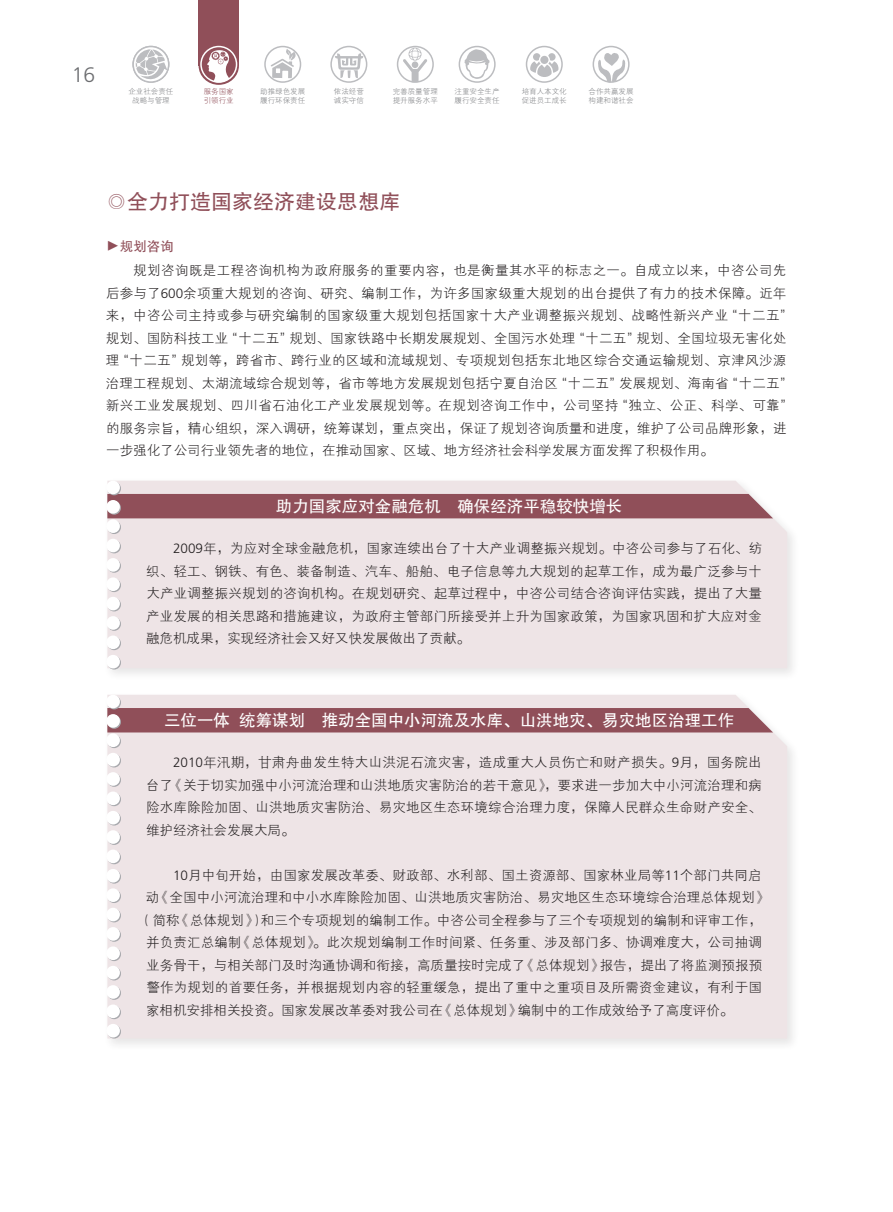
<style>
.page{position:relative;width:893px;height:1212px;background:#fff}
.page>*{position:absolute;margin:0;border:0;box-sizing:border-box;transform-origin:0 0}
.t1{font:21px "FZHTK GBK1 0";color:#904f59}
.t2{font:300 21px "Frutiger LT Std";color:#6c6d70}
.t3{font:16.5px "FZHTK GBK1 0";color:#fff}
.t4{font:13.5px/22.5px "FZXH1 K GBK1 0";letter-spacing:.01em;color:#231f20;text-align:justify}
.t5{font:13.5px "FZHTK GBK1 0";color:#904f59}
.t6{font:13.5px "FZXH1 K GBK1 0";color:#904f59}
.t7{font:7.5px/9px "FZXH1 K GBK1 0";color:#808285}
.t8{font:7.5px/9px "FZXH1 K GBK1 0";color:#904f59}
.s1{font-family:"Frutiger LT Std";font-weight:300}
</style>
<div class="page">
<div style="left:199px;top:0;width:40px;height:65px;background:#904f59"></div>
<svg style="left:199px;top:46px;width:40px;height:39px"></svg>
<svg style="left:526px;top:47px;width:36px;height:35px"></svg>
<div style="left:526px;top:46px;width:37px;height:37px;border:2px solid #bcbdc0;border-radius:50%"></div>
<svg style="left:530px;top:53px;width:28px;height:24px"></svg>
<div style="left:132px;top:46px;width:37px;height:37px;border:2px solid #bcbdc0;border-radius:50%"></div>
<svg style="left:136px;top:49px;width:31px;height:34px"></svg>
<svg style="left:265px;top:47px;width:35px;height:35px"></svg>
<div style="left:264px;top:46px;width:37px;height:37px;border:2px solid #bcbdc0;border-radius:50%"></div>
<svg style="left:271px;top:49px;width:28px;height:29px"></svg>
<svg style="left:201px;top:47px;width:36px;height:35px"></svg>
<div style="left:200px;top:46px;width:37px;height:37px;border:2px solid #fff;border-radius:50%"></div>
<svg style="left:207px;top:49px;width:23px;height:34px"></svg>
<svg style="left:331px;top:47px;width:36px;height:35px"></svg>
<div style="left:330px;top:46px;width:37px;height:37px;border:2px solid #bcbdc0;border-radius:50%"></div>
<svg style="left:335px;top:53px;width:28px;height:26px"></svg>
<svg style="left:593px;top:47px;width:36px;height:35px"></svg>
<div style="left:593px;top:46px;width:37px;height:37px;border:2px solid #bcbdc0;border-radius:50%"></div>
<svg style="left:597px;top:51px;width:29px;height:32px"></svg>
<div style="left:397px;top:46px;width:37px;height:37px;border:2px solid #bcbdc0;border-radius:50%"></div>
<svg style="left:403px;top:48px;width:24px;height:34px"></svg>
<svg style="left:459px;top:47px;width:36px;height:35px"></svg>
<div style="left:459px;top:46px;width:37px;height:37px;border:2px solid #bcbdc0;border-radius:50%"></div>
<svg style="left:464px;top:48px;width:26px;height:31px"></svg>
<div style="left:103px;top:477px;width:697px;height:204px;background:#231f20;opacity:.75"></div>
<div style="left:107px;top:481px;width:680px;height:187px;background:#eee4e6"></div>
<div style="left:107px;top:494px;width:666px;height:24px;background:#904f59"></div>
<svg style="left:107px;top:482px;width:14px;height:13px"></svg>
<div style="left:107px;top:501px;width:14px;height:14px;background:#a8a9ad;border-radius:50%"></div>
<svg style="left:107px;top:520px;width:14px;height:14px"></svg>
<svg style="left:107px;top:540px;width:14px;height:13px"></svg>
<div style="left:107px;top:559px;width:14px;height:14px;background:#a8a9ad;border-radius:50%"></div>
<svg style="left:107px;top:578px;width:14px;height:14px"></svg>
<svg style="left:107px;top:598px;width:14px;height:13px"></svg>
<div style="left:107px;top:617px;width:14px;height:14px;background:#a8a9ad;border-radius:50%"></div>
<svg style="left:107px;top:636px;width:14px;height:14px"></svg>
<svg style="left:107px;top:656px;width:14px;height:13px"></svg>
<div style="left:106px;top:481px;width:14px;height:13px;background:#fff;border-radius:50%"></div>
<div style="left:106px;top:500px;width:14px;height:14px;background:#fff;border-radius:50%"></div>
<div style="left:106px;top:519px;width:14px;height:14px;background:#fff;border-radius:50%"></div>
<div style="left:106px;top:539px;width:14px;height:13px;background:#fff;border-radius:50%"></div>
<div style="left:106px;top:558px;width:14px;height:14px;background:#fff;border-radius:50%"></div>
<div style="left:106px;top:577px;width:14px;height:14px;background:#fff;border-radius:50%"></div>
<div style="left:106px;top:597px;width:14px;height:13px;background:#fff;border-radius:50%"></div>
<div style="left:106px;top:616px;width:14px;height:14px;background:#fff;border-radius:50%"></div>
<div style="left:106px;top:635px;width:14px;height:14px;background:#fff;border-radius:50%"></div>
<div style="left:106px;top:655px;width:14px;height:13px;background:#fff;border-radius:50%"></div>
<div style="left:103px;top:691px;width:697px;height:360px;background:#231f20;opacity:.75"></div>
<div style="left:107px;top:695px;width:680px;height:343px;background:#eee4e6"></div>
<div style="left:107px;top:708px;width:666px;height:24px;background:#904f59"></div>
<svg style="left:107px;top:696px;width:14px;height:13px"></svg>
<div style="left:107px;top:715px;width:14px;height:14px;background:#a8a9ad;border-radius:50%"></div>
<svg style="left:107px;top:734px;width:14px;height:14px"></svg>
<svg style="left:107px;top:754px;width:14px;height:13px"></svg>
<div style="left:107px;top:773px;width:14px;height:14px;background:#a8a9ad;border-radius:50%"></div>
<svg style="left:107px;top:792px;width:14px;height:14px"></svg>
<svg style="left:107px;top:812px;width:14px;height:13px"></svg>
<svg style="left:107px;top:831px;width:14px;height:14px"></svg>
<svg style="left:107px;top:851px;width:14px;height:13px"></svg>
<svg style="left:107px;top:870px;width:14px;height:13px"></svg>
<div style="left:106px;top:695px;width:14px;height:13px;background:#fff;border-radius:50%"></div>
<div style="left:106px;top:714px;width:14px;height:14px;background:#fff;border-radius:50%"></div>
<div style="left:106px;top:733px;width:14px;height:14px;background:#fff;border-radius:50%"></div>
<div style="left:106px;top:753px;width:14px;height:13px;background:#fff;border-radius:50%"></div>
<div style="left:106px;top:772px;width:14px;height:14px;background:#fff;border-radius:50%"></div>
<div style="left:106px;top:791px;width:14px;height:14px;background:#fff;border-radius:50%"></div>
<div style="left:106px;top:811px;width:14px;height:13px;background:#fff;border-radius:50%"></div>
<div style="left:106px;top:830px;width:14px;height:14px;background:#fff;border-radius:50%"></div>
<div style="left:106px;top:849px;width:14px;height:14px;background:#fff;border-radius:50%"></div>
<div style="left:106px;top:869px;width:14px;height:13px;background:#fff;border-radius:50%"></div>
<svg style="left:107px;top:889px;width:14px;height:14px"></svg>
<svg style="left:107px;top:909px;width:14px;height:13px"></svg>
<div style="left:107px;top:928px;width:14px;height:14px;background:#a8a9ad;border-radius:50%"></div>
<svg style="left:107px;top:947px;width:14px;height:14px"></svg>
<svg style="left:107px;top:967px;width:14px;height:13px"></svg>
<div style="left:107px;top:986px;width:14px;height:14px;background:#a8a9ad;border-radius:50%"></div>
<svg style="left:107px;top:1005px;width:14px;height:14px"></svg>
<svg style="left:107px;top:1025px;width:14px;height:13px"></svg>
<div style="left:106px;top:888px;width:14px;height:14px;background:#fff;border-radius:50%"></div>
<div style="left:106px;top:908px;width:14px;height:13px;background:#fff;border-radius:50%"></div>
<div style="left:106px;top:927px;width:14px;height:14px;background:#fff;border-radius:50%"></div>
<div style="left:106px;top:946px;width:14px;height:14px;background:#fff;border-radius:50%"></div>
<div style="left:106px;top:966px;width:14px;height:13px;background:#fff;border-radius:50%"></div>
<div style="left:106px;top:985px;width:14px;height:14px;background:#fff;border-radius:50%"></div>
<div style="left:106px;top:1004px;width:14px;height:14px;background:#fff;border-radius:50%"></div>
<div style="left:106px;top:1024px;width:14px;height:13px;background:#fff;border-radius:50%"></div>
<h1 class="t2" style="left:72px;top:63px;width:25px">16</h1>
<p class="t7" style="left:128px;top:88px;width:46px;text-align:center">企业社会责任战略与管理</p>
<p class="t8" style="left:204px;top:88px;width:31px">服务国家引领行业</p>
<p class="t7" style="left:260px;top:88px;width:46px">助推绿色发展履行环保责任</p>
<p class="t7" style="left:334px;top:88px;width:31px">依法经营诚实守信</p>
<p class="t7" style="left:393px;top:88px;width:46px">完善质量管理提升服务水平</p>
<p class="t7" style="left:455px;top:88px;width:46px">注重安全生产履行安全责任</p>
<p class="t7" style="left:522px;top:88px;width:46px">培育人本文化促进员工成长</p>
<p class="t7" style="left:589px;top:88px;width:46px">合作共赢发展构建和谐社会</p>
<h1 class="t1" style="left:106px;top:191px;width:295px">◎全力打造国家经济建设思想库</h1>
<p class="t6" style="left:120px;top:239px;width:15px;rotate:90deg">▲</p>
<p class="t5" style="left:120px;top:239px;width:55px">规划咨询</p>
<p class="t4" style="left:106px;top:260px;width:689px;text-align:left;text-indent:27px">规划咨询既是工程咨询机构为政府服务的重要内容，也是衡量其水平的标志之一。自成立以来，中咨公司先后参与了<span class="s1">600</span>余项重大规划的咨询、研究、编制工作，为许多国家级重大规划的出台提供了有力的技术保障。近年来，中咨公司主持或参与研究编制的国家级重大规划包括国家十大产业调整振兴规划、战略性新兴产业“十二五”规划、国防科技工业“十二五”规划、国家铁路中长期发展规划、全国污水处理“十二五”规划、全国垃圾无害化处理“十二五”规划等，跨省市、跨行业的区域和流域规划、专项规划包括东北地区综合交通运输规划、京津风沙源治理工程规划、太湖流域综合规划等，省市等地方发展规划包括宁夏自治区“十二五”发展规划、海南省“十二五”新兴工业发展规划、四川省石油化工产业发展规划等。在规划咨询工作中，公司坚持“独立、公正、科学、可靠”的服务宗旨，精心组织，深入调研，统筹谋划，重点突出，保证了规划咨询质量和进度，维护了公司品牌形象，进一步强化了公司行业领先者的地位，在推动国家、区域、地方经济社会科学发展方面发挥了积极作用。</p>
<p class="t3" style="left:276px;top:497px;width:348px">助力国家应对金融危机 确保经济平稳较快增长</p>
<p class="t4" style="left:146px;top:538px;width:618px;text-indent:27px"><span class="s1">2009</span>年，为应对全球金融危机，国家连续出台了十大产业调整振兴规划。中咨公司参与了石化、纺织、轻工、钢铁、有色、装备制造、汽车、船舶、电子信息等九大规划的起草工作，成为最广泛参与十大产业调整振兴规划的咨询机构。在规划研究、起草过程中，中咨公司结合咨询评估实践，提出了大量产业发展的相关思路和措施建议，为政府主管部门所接受并上升为国家政策，为国家巩固和扩大应对金融危机成果，实现经济社会又好又快发展做出了贡献。</p>
<p class="t3" style="left:164px;top:711px;width:572px">三位一体统筹谋划 推动全国中小河流及水库、山洪地灾、易灾地区治理工作</p>
<p class="t4" style="left:146px;top:752px;width:617px;text-indent:27px"><span class="s1">2010</span>年汛期，甘肃舟曲发生特大山洪泥石流灾害，造成重大人员伤亡和财产损失。<span class="s1">9</span>月，国务院出台了《关于切实加强中小河流治理和山洪地质灾害防治的若干意见》，要求进一步加大中小河流治理和病险水库除险加固、山洪地质灾害防治、易灾地区生态环境综合治理力度，保障人民群众生命财产安全、维护经济社会发展大局。</p>
<p class="t4" style="left:173px;top:864px;width:590px"><span class="s1">10</span>月中旬开始，由国家发展改革委、财政部、水利部、国土资源部、国家林业局等<span class="s1">11</span>个部门共同启</p>
<p class="t4" style="left:146px;top:887px;width:624px">动《全国中小河流治理和中小水库除险加固、山洪地质灾害防治、易灾地区生态环境综合治理总体规划》</p>
<p class="t4" style="left:139px;top:909px;width:624px">（简称《总体规划》）和三个专项规划的编制工作。中咨公司全程参与了三个专项规划的编制和评审工作，</p>
<p class="t4" style="left:146px;top:932px;width:617px">并负责汇总编制《总体规划》。此次规划编制工作时间紧、任务重、涉及部门多、协调难度大，公司抽调</p>
<p class="t4" style="left:146px;top:954px;width:617px">业务骨干，与相关部门及时沟通协调和衔接，高质量按时完成了《总体规划》报告，提出了将监测预报预</p>
<p class="t4" style="left:146px;top:977px;width:617px">警作为规划的首要任务，并根据规划内容的轻重缓急，提出了重中之重项目及所需资金建议，有利于国</p>
<p class="t4" style="left:146px;top:999px;width:589px">家相机安排相关投资。国家发展改革委对我公司在《总体规划》编制中的工作成效给予了高度评价。</p>
</div>
